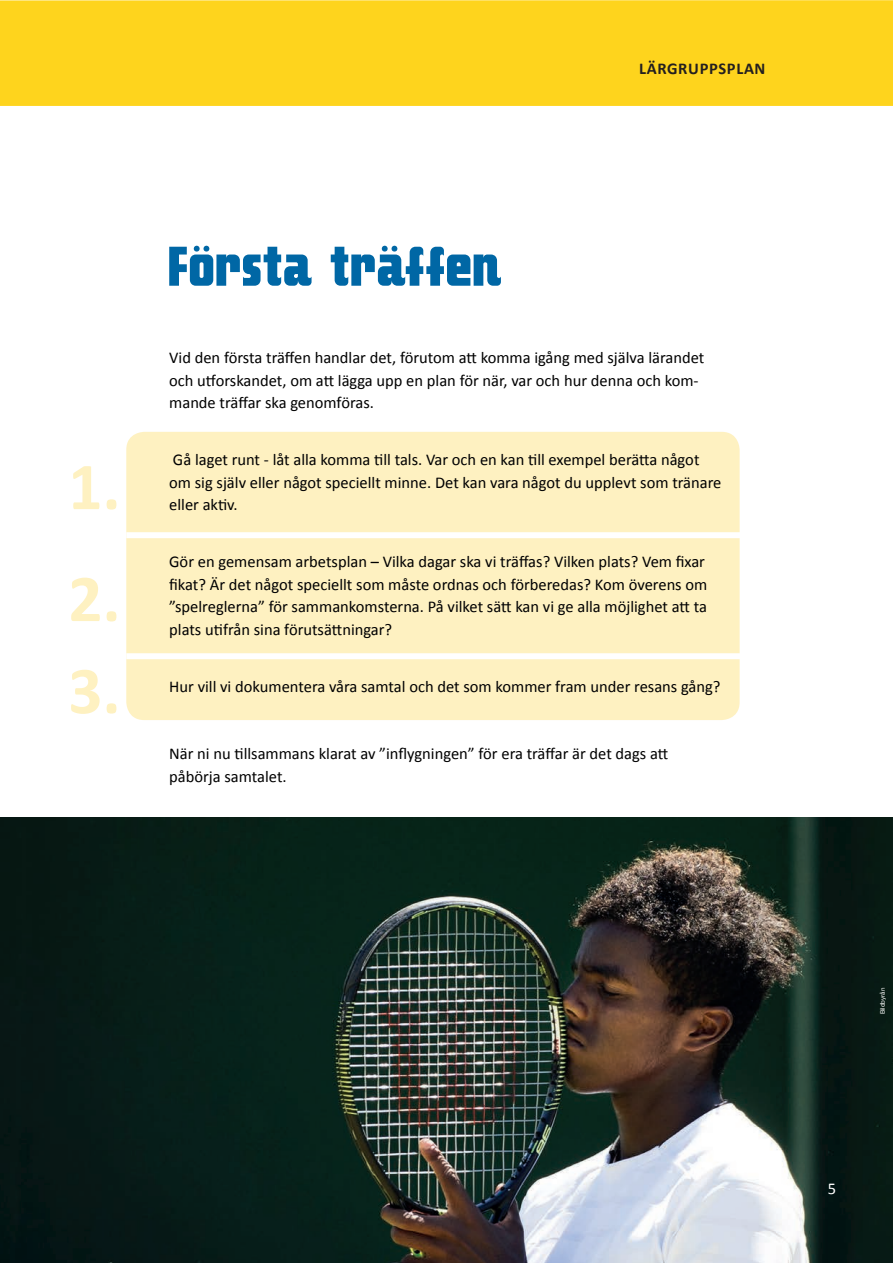
<style>
.page{position:relative;width:893px;height:1263px;background:#fff}
.page>*{position:absolute;margin:0;border:0;box-sizing:border-box;transform-origin:0 0}
.t1{font:78px "Makimango";letter-spacing:-.01em;color:#0067a5}
.t2{font:700 67.5px/111.9px "Calibri";color:#fef1c1}
.t3{font:16.5px/22.5px "Calibri";color:#000001}
.t4{font:700 16.5px "Calibri";letter-spacing:.04em;color:#231f20}
.t5{font:16.5px "Calibri";color:#fff}
.t6{font:6.3px "Helvetica Neue LT Pro";color:#fff}
.s1{color:#231f20}
</style>
<div class="page">
<div style="left:0;top:0;width:893px;height:106px;background:#fed41d"></div>
<img style="left:0;top:817px;width:893px;height:446px">
<div style="left:126px;top:432px;width:614px;height:288px;background:#fef1c1;border-radius:18px"></div>
<div style="left:126px;top:532px;width:626px;height:6px;background:#fff"></div>
<div style="left:126px;top:653px;width:626px;height:6px;background:#fff"></div>
<p class="t4" style="left:639px;top:58px;width:128px">LÄRGRUPPSPLAN</p>
<h2 class="t2" style="left:68px;top:431px;width:54px">1.<br>2.</h2>
<h2 class="t2" style="left:68px;top:635px;width:54px">3.</h2>
<h1 class="t1" style="left:169px;top:223px;width:333px">Första träffen</h1>
<p class="t3" style="left:169px;top:347px;width:537px">Vid den första träffen handlar det, förutom att komma igång med själva lärandet och utforskandet, om att lägga upp en plan för när, var och hur denna och kom&shy;mande träffar ska genomföras.</p>
<p class="t3" style="left:169px;top:449px;width:554px">Gå laget runt - låt alla komma till tals. Var och en kan till exempel berätta något om sig själv eller något speciellt minne. Det kan vara något du upplevt som tränare eller aktiv.</p>
<p class="t3" style="left:169px;top:551px;width:540px">Gör en gemensam arbetsplan – Vilka dagar ska vi träffas? Vilken plats? Vem fixar fikat? Är det något speciellt som måste ordnas och förberedas? Kom överens om ”spelreglerna” för sammankomsterna. På vilket sätt kan vi ge alla möjlighet att ta plats utifrån sina förutsättningar?</p>
<p class="t3" style="left:169px;top:675px;width:553px">Hur vill vi dokumentera våra samtal och det som kommer fram under resans gång?</p>
<p class="t3" style="left:169px;top:743px;width:501px">När ni nu tillsammans klarat av ”inflygningen” för era träffar är det dags att påbörja samtalet.</p>
<p class="t6" style="left:879px;top:1014px;width:28px;rotate:-90deg">Bildbyrån</p>
<p class="t5" style="left:828px;top:1178px;width:11px">5<span class="s1">5</span></p>
</div>
